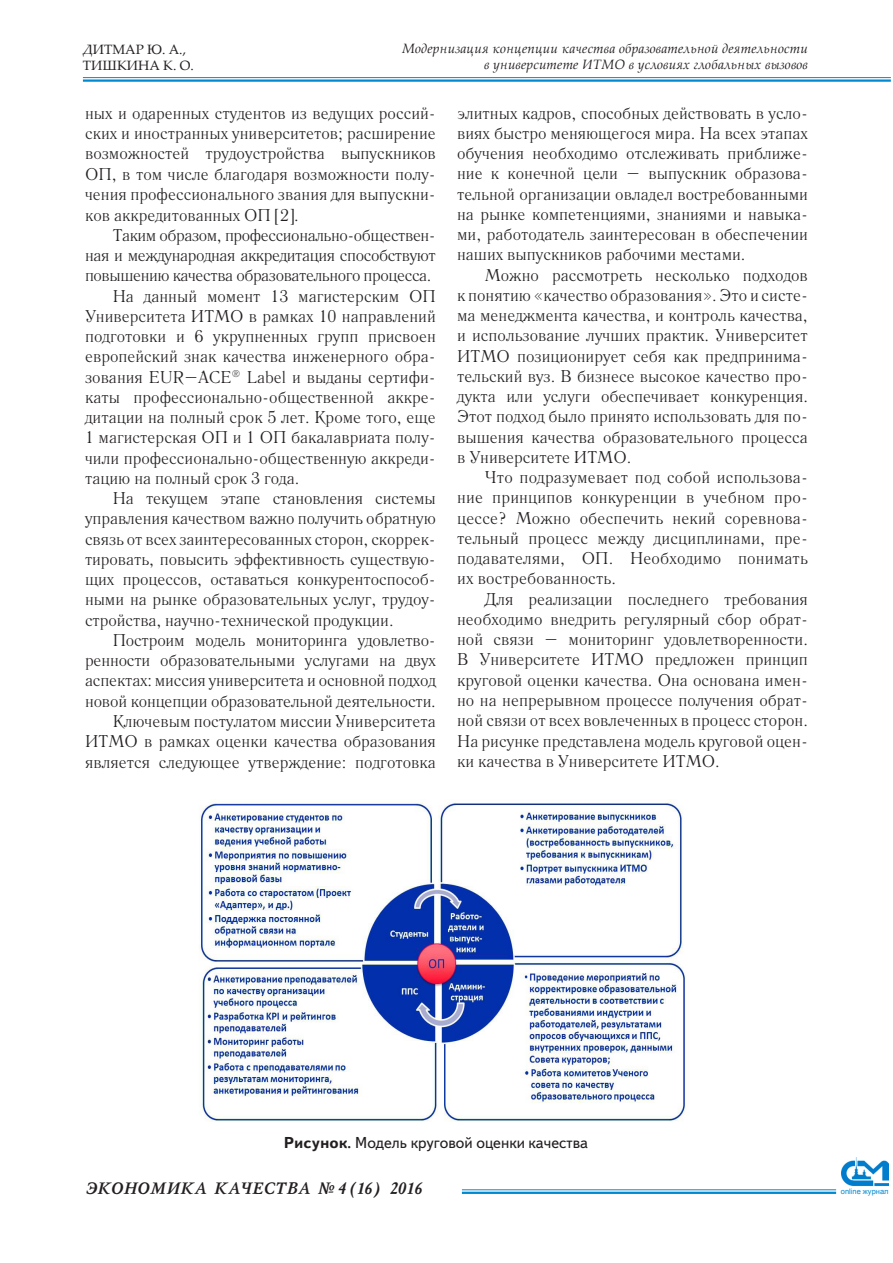
<style>
.page{position:relative;width:893px;height:1263px;background:#fff}
.page>*{position:absolute;margin:0;border:0;box-sizing:border-box;transform-origin:0 0}
.t1{font:16.95px/20.2px "Literaturnaya";color:#231f20;text-align:justify}
.t2{font:16.95px "Literaturnaya";letter-spacing:-.025em;color:#231f20}
.t3{font:italic 700 16.5px "Mysl C";letter-spacing:-.015em;color:#231f20}
.t4{font:15.75px "Textbook New";color:#231f20}
.t5{font:italic 13.5px/15.8px "Palatino Linotype";letter-spacing:.01em;color:#231f20;text-align:right}
.t6{font:13.5px/16.2px "Palatino Linotype";color:#231f20}
.t7{font:7.5px "Arial";color:#0089cf}
.s1{font-weight:700}
</style>
<div class="page">
<hr style="left:462px;top:1189px;width:374px;height:1px;background:#0089cf">
<hr style="left:462px;top:1192px;width:374px;height:2px;background:#0089cf">
<img style="left:841px;top:1158px;width:47px;height:29px">
<hr style="left:83px;top:77px;width:808px;height:1px;background:#0089cf">
<hr style="left:83px;top:79px;width:808px;height:3px;background:#0089cf">
<img style="left:199px;top:800px;width:488px;height:322px">
<p class="t6" style="left:83px;top:41px;width:112px">ДИТМАР Ю. А.,<br>ТИШКИНА К. О.</p>
<p class="t5" style="left:402px;top:40px;width:407px">Модернизация концепции качества образовательной деятельности в университете ИТМО в условиях глобальных вызовов</p>
<p class="t1" style="left:85px;top:103px;width:352px">ных и одаренных студентов из ведущих россий&shy;ских и иностранных университетов; расширение возможностей трудоустройства выпускников ОП, в том числе благодаря возможности полу&shy;чения профессионального звания для выпускни&shy;ков аккредитованных ОП [2].</p>
<p class="t2" style="left:113px;top:225px;width:325px">Таким образом, профессионально-обществен-</p>
<p class="t2" style="left:85px;top:245px;width:352px">ная и международная аккредитация способствуют</p>
<p class="t2" style="left:85px;top:266px;width:348px">повышению качества образовательного процесса.</p>
<p class="t1" style="left:113px;top:286px;width:325px">На данный момент 13 магистерским ОП</p>
<p class="t1" style="left:85px;top:306px;width:352px">Университета ИТМО в рамках 10 направлений</p>
<p class="t1" style="left:85px;top:326px;width:352px">подготовки и 6 укрупненных групп присвоен</p>
<p class="t1" style="left:85px;top:347px;width:352px">европейский знак качества инженерного обра-</p>
<p class="t1" style="left:85px;top:367px;width:352px">зования EUR–ACE<sup>®</sup> Label и выданы сертифи-</p>
<p class="t1" style="left:85px;top:387px;width:352px">каты профессионально-общественной аккре-</p>
<p class="t1" style="left:85px;top:407px;width:352px">дитации на полный срок 5 лет. Кроме того, еще</p>
<p class="t1" style="left:85px;top:428px;width:352px">1 магистерская ОП и 1 ОП бакалавриата полу-</p>
<p class="t1" style="left:85px;top:448px;width:352px">чили профессионально-общественную аккреди-</p>
<p class="t1" style="left:85px;top:468px;width:216px">тацию на полный срок 3 года.</p>
<p class="t1" style="left:113px;top:488px;width:325px">На текущем этапе становления системы</p>
<p class="t1" style="left:85px;top:509px;width:352px">управления качеством важно получить обратную</p>
<p class="t1" style="left:85px;top:529px;width:352px">связь от всех заинтересованных сторон, скоррек-</p>
<p class="t1" style="left:85px;top:549px;width:352px">тировать, повысить эффективность существую-</p>
<p class="t1" style="left:85px;top:569px;width:352px">щих процессов, оставаться конкурентоспособ-</p>
<p class="t1" style="left:85px;top:590px;width:352px">ными на рынке образовательных услуг, трудоу-</p>
<p class="t1" style="left:85px;top:610px;width:310px">стройства, научно-технической продукции.</p>
<p class="t1" style="left:113px;top:630px;width:325px">Построим модель мониторинга удовлетво-</p>
<p class="t1" style="left:85px;top:650px;width:352px">ренности образовательными услугами на двух</p>
<p class="t1" style="left:85px;top:671px;width:352px">аспектах: миссия университета и основной подход</p>
<p class="t1" style="left:85px;top:691px;width:352px">новой концепции образовательной деятельности.</p>
<p class="t1" style="left:113px;top:711px;width:325px">Ключевым постулатом миссии Университета</p>
<p class="t1" style="left:85px;top:732px;width:352px">ИТМО в рамках оценки качества образования</p>
<p class="t1" style="left:85px;top:752px;width:352px">является следующее утверждение: подготовка</p>
<p class="t1" style="left:457px;top:103px;width:352px">элитных кадров, способных действовать в усло&shy;виях быстро меняющегося мира. На всех этапах обучения необходимо отслеживать приближе&shy;ние к конечной цели – выпускник образова&shy;тельной организации овладел востребованными на рынке компетенциями, знаниями и навыка&shy;ми, работодатель заинтересован в обеспечении наших выпускников рабочими местами.</p>
<p class="t1" style="left:457px;top:265px;width:352px;text-indent:28px">Можно рассмотреть несколько подходов к понятию «качество образования». Это и систе&shy;ма менеджмента качества, и контроль качества, и использование лучших практик. Университет ИТМО позиционирует себя как предпринима&shy;тельский вуз. В бизнесе высокое качество про&shy;дукта или услуги обеспечивает конкуренция.<br>Этот подход было принято использовать для по&shy;вышения качества образовательного процесса в Университете ИТМО.</p>
<p class="t1" style="left:457px;top:467px;width:352px;text-indent:28px">Что подразумевает под собой использова&shy;ние принципов конкуренции в учебном про&shy;цессе? Можно обеспечить некий соревнова&shy;тельный процесс между дисциплинами, пре&shy;подавателями, ОП. Необходимо понимать их востребованность.</p>
<p class="t1" style="left:457px;top:589px;width:352px;text-indent:28px">Для реализации последнего требования необходимо внедрить регулярный сбор обрат&shy;ной связи – мониторинг удовлетворенности.<br>В Университете ИТМО предложен принцип круговой оценки качества. Она основана имен&shy;но на непрерывном процессе получения обрат&shy;ной связи от всех вовлеченных в процесс сторон.<br>На рисунке представлена модель круговой оцен&shy;ки качества в Университете ИТМО.</p>
<p class="t4" style="left:284px;top:1133px;width:306px"><span class="s1">Рисунок</span>. Модель круговой оценки качества</p>
<p class="t3" style="left:85px;top:1179px;width:338px">ЭКОНОМИКА КАЧЕСТВА № 4 (16) 2016</p>
<p class="t7" style="left:841px;top:1186px;width:49px">online журнал</p>
</div>
